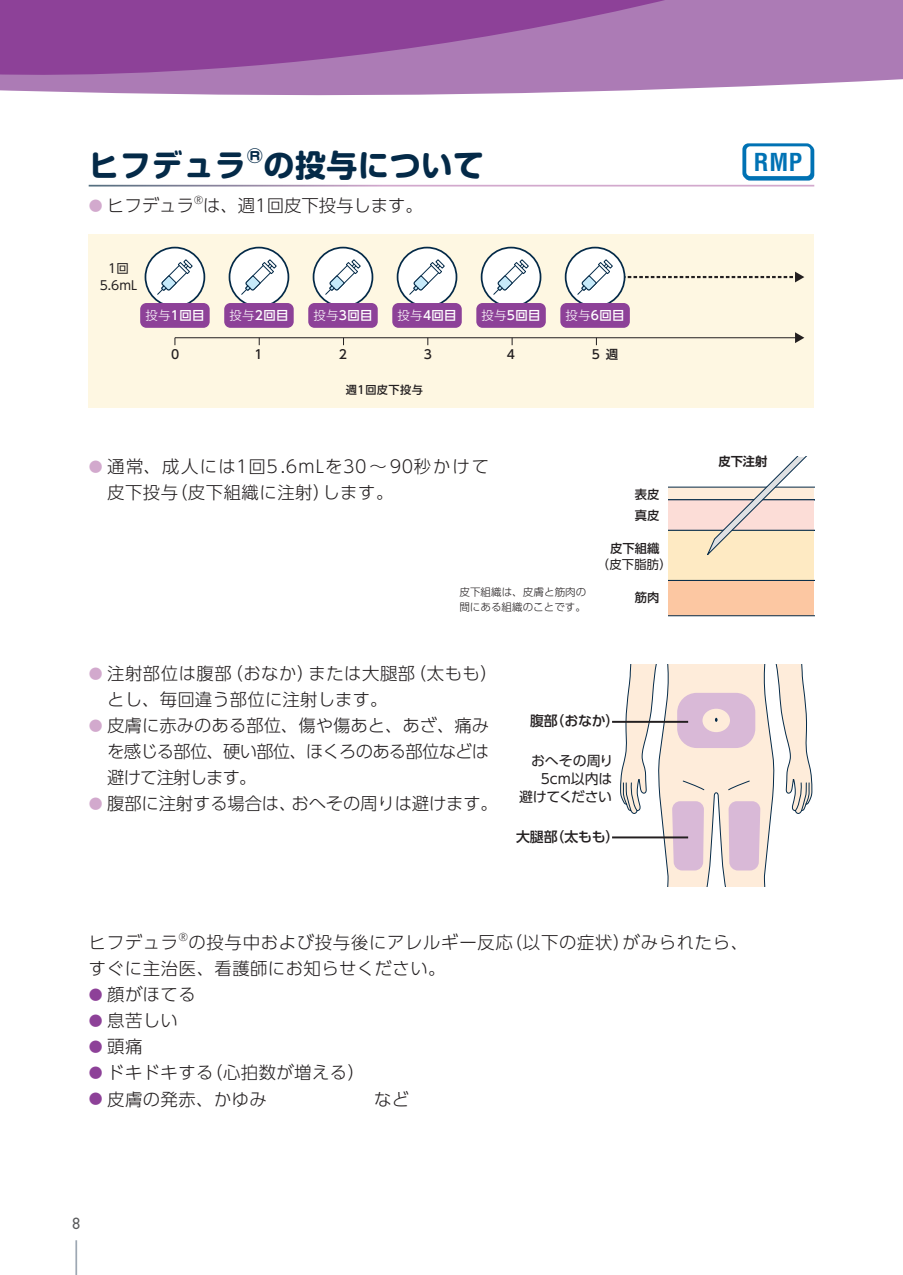
<style>
.page{position:relative;width:903px;height:1275px;background:#fff}
.page>*{position:absolute;margin:0;border:0;box-sizing:border-box;transform-origin:0 0}
.t1{font:700 30.97px "Soft Go Std";letter-spacing:.02em;color:#042a48}
.t2{font:700 condensed 24.15px "Helvetica LT Std";color:#0072b4}
.t3{font:300 17.32px/26.1px "UD Shin Go Pro";letter-spacing:.025em;color:#231f20}
.t4{font:300 17.32px "UD Shin Go Pro";letter-spacing:-.01em;color:#231f20}
.t5{font:300 17.32px "UD Shin Go Pro";color:#231f20}
.t6{font:16.1px "BC Alphapipe RB";color:#57585a}
.t7{font:13.83px/18px "UD Shin Go Pro";letter-spacing:-.01em;color:#231f20;text-align:right}
.t8{font:500 13.83px "UD Shin Go Pro";letter-spacing:-.01em;color:#231f20}
.t9{font:500 12.42px "UD Shin Go Pro";letter-spacing:.02em;color:#fff}
.t10{font:12.42px/17.3px "UD Shin Go Pro";color:#231f20;text-align:center}
.t11{font:500 12.42px "UD Shin Go Pro";color:#231f20}
.t12{font:500 12.25px/20.3px "UD Shin Go Pro";color:#231f20}
.t13{font:12.25px "UD Shin Go Pro";color:#231f20}
.t14{font:700 12.25px "UD Shin Go Pro De";color:#231f20}
.t15{font:500 11.2px "UD Shin Go Pro";letter-spacing:.04em;color:#231f20}
.t16{font:300 10.5px/14.9px "UD Shin Go Pro";color:#231f20}
.s1{font-size:13.83px;color:#d2a9cd}
.s2{font-weight:300}
.s3{font-size:13.83px;color:#8d4198}
</style>
<div class="page">
<svg style="left:0;top:82px;width:845px;height:14px;fill:#ac7bb5"></svg>
<svg style="left:0;top:0;width:903px;height:82px;background:#9d60a7"></svg>
<div style="left:89px;top:234px;width:725px;height:174px;background:#fef7e2"></div>
<hr style="left:175px;top:337px;width:621px;height:1px;background:#231f20">
<svg style="left:795px;top:332px;width:9px;height:11px"></svg>
<svg style="left:625px;top:272px;width:179px;height:10px"></svg>
<div style="left:145px;top:248px;width:59px;height:58px;background:#fff;border-radius:50%"></div>
<div style="left:145px;top:247px;width:60px;height:60px;border:2px solid #042a48;border-radius:50%"></div>
<svg style="left:157px;top:259px;width:36px;height:36px"></svg>
<div style="left:140px;top:303px;width:70px;height:25px;background:#8d4198;border-radius:6px"></div>
<div style="left:229px;top:248px;width:59px;height:58px;background:#fff;border-radius:50%"></div>
<div style="left:229px;top:247px;width:60px;height:60px;border:2px solid #042a48;border-radius:50%"></div>
<svg style="left:241px;top:259px;width:36px;height:36px"></svg>
<div style="left:224px;top:303px;width:70px;height:25px;background:#8d4198;border-radius:6px"></div>
<div style="left:313px;top:248px;width:59px;height:58px;background:#fff;border-radius:50%"></div>
<div style="left:313px;top:247px;width:60px;height:60px;border:2px solid #042a48;border-radius:50%"></div>
<svg style="left:325px;top:259px;width:36px;height:36px"></svg>
<div style="left:308px;top:303px;width:70px;height:25px;background:#8d4198;border-radius:6px"></div>
<div style="left:398px;top:248px;width:58px;height:58px;background:#fff;border-radius:50%"></div>
<div style="left:397px;top:247px;width:60px;height:60px;border:2px solid #042a48;border-radius:50%"></div>
<svg style="left:409px;top:259px;width:36px;height:36px"></svg>
<div style="left:392px;top:303px;width:70px;height:25px;background:#8d4198;border-radius:6px"></div>
<div style="left:482px;top:248px;width:58px;height:58px;background:#fff;border-radius:50%"></div>
<div style="left:481px;top:247px;width:60px;height:60px;border:2px solid #042a48;border-radius:50%"></div>
<svg style="left:493px;top:259px;width:36px;height:36px"></svg>
<div style="left:476px;top:303px;width:70px;height:25px;background:#8d4198;border-radius:6px"></div>
<div style="left:566px;top:248px;width:58px;height:58px;background:#fff;border-radius:50%"></div>
<div style="left:565px;top:247px;width:60px;height:60px;border:2px solid #042a48;border-radius:50%"></div>
<svg style="left:577px;top:259px;width:36px;height:36px"></svg>
<div style="left:560px;top:303px;width:70px;height:25px;background:#8d4198;border-radius:6px"></div>
<svg style="left:668px;top:457px;width:146px;height:159px"></svg>
<svg style="left:619px;top:665px;width:194px;height:221px"></svg>
<hr style="left:612px;top:721px;width:76px;height:2px;background:#231f20">
<hr style="left:612px;top:836px;width:76px;height:2px;background:#231f20">
<svg style="left:742px;top:143px;width:72px;height:38px"></svg>
<hr style="left:75px;top:1240px;width:2px;height:35px;background:#9ea8b3">
<h1 class="t1" style="left:89px;top:144px;width:397px">ヒフデュラ<sup>®</sup>の投与について</h1>
<p class="t3" style="left:89px;top:192px;width:107px"><span class="s1">●</span> ヒフデュラ</p>
<p class="t16" style="left:194px;top:193px;width:11px">®</p>
<p class="t5" style="left:203px;top:192px;width:221px">は、週1回皮下投与します。</p>
<p class="t10" style="left:100px;top:259px;width:39px">1回<br>5.6mL</p>
<p class="t9" style="left:145px;top:305px;width:60px"><span class="s2">投与</span>1回目</p>
<p class="t9" style="left:229px;top:305px;width:60px"><span class="s2">投与</span>2回目</p>
<p class="t9" style="left:314px;top:305px;width:60px"><span class="s2">投与</span>3回目</p>
<p class="t9" style="left:398px;top:305px;width:60px"><span class="s2">投与</span>4回目</p>
<p class="t9" style="left:481px;top:305px;width:60px"><span class="s2">投与</span>5回目</p>
<p class="t9" style="left:565px;top:305px;width:60px"><span class="s2">投与</span>6回目</p>
<p class="t11" style="left:171px;top:345px;width:10px">0</p>
<p class="t11" style="left:255px;top:345px;width:10px">1</p>
<p class="t11" style="left:339px;top:345px;width:10px">2</p>
<p class="t11" style="left:424px;top:345px;width:10px">3</p>
<p class="t15" style="left:346px;top:381px;width:79px">週1回皮下投与</p>
<p class="t11" style="left:507px;top:345px;width:10px">4</p>
<p class="t11" style="left:592px;top:345px;width:28px">5 週</p>
<p class="t3" style="left:107px;top:453px;width:384px;text-indent:-19px"><span class="s1">●</span> 通常、成人には1回5.6ｍLを30～90秒かけて皮下投与（皮下組織に注射）します。</p>
<p class="t12" style="left:635px;top:484px;width:26px">表皮真皮</p>
<p class="t16" style="left:459px;top:584px;width:128px">皮下組織は、皮膚と筋肉の間にある組織のことです。</p>
<p class="t12" style="left:610px;top:538px;width:51px">皮下組織</p>
<p class="t13" style="left:597px;top:555px;width:76px">（皮下脂肪）</p>
<p class="t12" style="left:635px;top:587px;width:26px">筋肉</p>
<p class="t3" style="left:107px;top:660px;width:392px;text-indent:-19px"><span class="s1">●</span> 注射部位は腹部（おなか）または大腿部（太もも）とし、毎回違う部位に注射します。</p>
<p class="t3" style="left:107px;top:712px;width:384px;text-align:justify;text-indent:-19px"><span class="s1">●</span> 皮膚に赤みのある部位、傷や傷あと、あざ、痛みを感じる部位、硬い部位、ほくろのある部位などは避けて注射します。</p>
<p class="t4" style="left:89px;top:790px;width:411px"><span class="s1">●</span> 腹部に注射する場合は、おへその周りは避けます。</p>
<p class="t8" style="left:530px;top:710px;width:91px">腹部（おなか）</p>
<p class="t7" style="left:519px;top:751px;width:96px">おへその周り<br>5cm以内は<br>避けてください</p>
<p class="t8" style="left:516px;top:826px;width:105px">大腿部（太もも）</p>
<h2 class="t2" style="left:754px;top:147px;width:50px">RMP</h2>
<p class="t14" style="left:718px;top:451px;width:51px">皮下注射</p>
<p class="t3" style="left:89px;top:929px;width:661px">ヒフデュラ<sup>®</sup>の投与中および投与後にアレルギー反応（以下の症状）がみられたら、すぐに主治医、看護師にお知らせください。</p>
<p class="t3" style="left:89px;top:981px;width:109px"><span class="s3">●</span> 顔がほてる</p>
<p class="t3" style="left:89px;top:1007px;width:91px"><span class="s3">●</span> 息苦しい</p>
<p class="t3" style="left:89px;top:1033px;width:55px"><span class="s3">●</span> 頭痛</p>
<p class="t3" style="left:89px;top:1059px;width:278px"><span class="s3">●</span> ドキドキする（心拍数が増える）</p>
<p class="t3" style="left:89px;top:1085px;width:322px"><span class="s3">●</span> 皮膚の発赤、かゆみ　　　　　　など</p>
<p class="t6" style="left:72px;top:1213px;width:10px">8</p>
</div>
